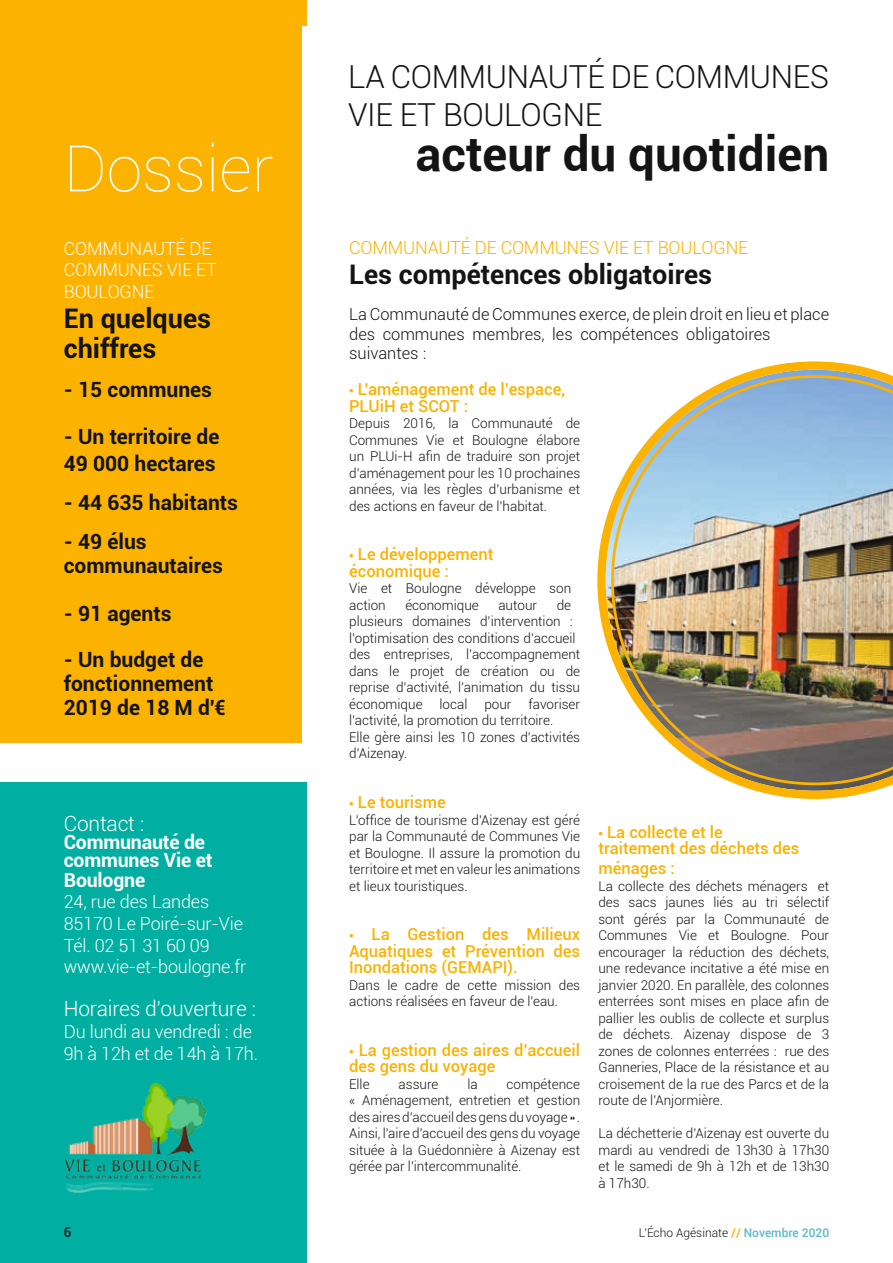
<style>
.page{position:relative;width:893px;height:1263px;background:#fff}
.page>*{position:absolute;margin:0;border:0;box-sizing:border-box;transform-origin:0 0}
.t1{font:100 64.35px "Roboto";color:#fff}
.t2{font:700 47.55px "Roboto";color:#131413}
.t3{font:300 31.65px/38px "Roboto";letter-spacing:-.01em;color:#131413}
.t4{font:700 27px/30px "Roboto";color:#131413}
.t5{font:700 21px/24px "Roboto";color:#131413}
.t6{font:300 21px "Roboto";letter-spacing:-.01em;color:#fff}
.t7{font:700 19.5px/18.8px "Roboto";letter-spacing:-.01em;color:#fff}
.t8{font:300 18px/21.6px "Roboto";letter-spacing:-.01em;color:#fff}
.t9{font:300 18px "Roboto";letter-spacing:-.01em;color:#fbb200}
.t10{font:500 16.5px/16.5px "Roboto";color:#fbb200}
.t11{font:300 16.5px/19.5px "Roboto";color:#131413}
.t12{font:300 13.5px/16.5px "Roboto";color:#131413;text-align:justify}
.t13{font:500 13.5px "Roboto";color:#131413}
.t14{font:300 12px "Roboto";color:#131413}
.s1{font-family:"Myriad Variable Concept";font-weight:400}
.s2{font-weight:500;color:#fbb200}
.s3{font-weight:500;color:#59bacb}
</style>
<div class="page">
<div style="left:0;top:0;width:302px;height:742px;background:#fbb200"></div>
<div style="left:0;top:782px;width:306px;height:481px;background:#00afa1"></div>
<svg style="left:597px;top:361px;width:294px;height:438px"></svg>
<img style="left:611px;top:375px;width:282px;height:410px">
<div style="left:0;top:0;width:306px;height:26px;background:#fbb200"></div>
<img style="left:64px;top:1083px;width:144px;height:110px">
<h1 class="t1" style="left:64px;top:124px;width:211px">Dossier</h1>
<h3 class="t8" style="left:64px;top:237px;width:154px">COMMUNAUTÉ DE<br>COMMUNES VIE ET<br>BOULOGNE</h3>
<h3 class="t4" style="left:64px;top:302px;width:149px">En quelques chiffres</h3>
<h3 class="t5" style="left:64px;top:377px;width:150px">- 15 communes</h3>
<h3 class="t5" style="left:64px;top:422px;width:157px;line-height:27px">- Un territoire de<br>49 000 hectares</h3>
<h3 class="t5" style="left:64px;top:489px;width:176px">- 44 635 habitants</h3>
<h3 class="t5" style="left:64px;top:528px;width:161px">- 49 élus communautaires</h3>
<h3 class="t5" style="left:64px;top:600px;width:109px">- 91 agents</h3>
<h3 class="t5" style="left:64px;top:647px;width:164px">- Un budget de fonctionnement<br>2019 de 18 M d'€</h3>
<h3 class="t6" style="left:64px;top:809px;width:82px">Contact :</h3>
<h3 class="t7" style="left:64px;top:832px;width:150px">Communauté de communes Vie et<br>Boulogne</h3>
<h3 class="t8" style="left:64px;top:890px;width:184px">24, rue des Landes<br>85170 Le Poiré-sur-Vie<br>Tél. 02 51 31 60 09 www.vie-et-boulogne.fr</h3>
<h3 class="t6" style="left:64px;top:994px;width:194px">Horaires d’ouverture :</h3>
<h3 class="t8" style="left:64px;top:1020px;width:196px">Du lundi au vendredi : de<br>9h à 12h et de 14h à 17h.</h3>
<h3 class="t3" style="left:348px;top:56px;width:483px">LA COMMUNAUTÉ DE COMMUNES<br>VIE ET BOULOGNE</h3>
<h2 class="t2" style="left:416px;top:121px;width:415px">acteur du quotidien</h2>
<h3 class="t9" style="left:349px;top:235px;width:401px">COMMUNAUTÉ DE COMMUNES VIE ET BOULOGNE</h3>
<h3 class="t4" style="left:349px;top:258px;width:364px">Les compétences obligatoires</h3>
<p class="t11" style="left:349px;top:304px;width:482px">La Communauté de Communes exerce, de plein droit en lieu et place des communes membres, les compétences obligatoires suivantes :</p>
<p class="t10" style="left:349px;top:381px;width:218px"><span class="s1">•</span> L'aménagement de l’espace,<br>PLUiH et SCOT :</p>
<p class="t12" style="left:349px;top:415px;width:233px">Depuis 2016, la Communauté de Communes Vie et Boulogne élabore un PLUi-H afin de traduire son projet d’aménagement pour les 10 prochaines années, via les règles d’urbanisme et des actions en faveur de l’habitat.</p>
<p class="t10" style="left:349px;top:546px;width:146px"><span class="s1">•</span> Le développement économique :</p>
<p class="t12" style="left:349px;top:580px;width:224px">Vie et Boulogne développe son action</p>
<p class="t12" style="left:349px;top:596px;width:233px;text-align:left;text-indent:208px">de plusieurs domaines d’intervention : l’optimisation des conditions d’accueil des entreprises, l’accompagnement dans le projet de création ou de reprise d’activité, l’animation du tissu économique</p>
<p class="t12" style="left:405px;top:596px;width:75px">économique</p>
<p class="t12" style="left:498px;top:596px;width:40px">autour</p>
<p class="t12" style="left:349px;top:695px;width:233px;text-align:left;text-indent:179px">favoriser l’activité, la promotion du territoire.<br>Elle gère ainsi les 10 zones d’activités d'Aizenay.</p>
<p class="t10" style="left:349px;top:793px;width:98px"><span class="s1">•</span> Le tourisme</p>
<p class="t12" style="left:349px;top:811px;width:233px">L'office de tourisme d'Aizenay est géré par la Communauté de Communes Vie et Boulogne. Il assure la promotion du territoire et met en valeur les animations et lieux touristiques.</p>
<p class="t10" style="left:349px;top:925px;width:232px;text-align:justify"><span class="s1">•</span> La Gestion des Milieux Aquatiques et Prévention des Inondations (GEMAPI).</p>
<p class="t12" style="left:349px;top:976px;width:233px">Dans le cadre de cette mission des actions réalisées en faveur de l'eau.</p>
<p class="t10" style="left:349px;top:1041px;width:232px"><span class="s1">•</span> La gestion des aires d’accueil des gens du voyage</p>
<p class="t12" style="left:349px;top:1075px;width:22px">Elle</p>
<p class="t12" style="left:399px;top:1075px;width:41px">assure</p>
<p class="t12" style="left:467px;top:1075px;width:12px">la</p>
<p class="t12" style="left:440px;top:695px;width:29px">local</p>
<p class="t12" style="left:484px;top:695px;width:29px">pour</p>
<p class="t10" style="left:598px;top:823px;width:203px"><span class="s1">•</span> La collecte et le traitement des déchets des</p>
<p class="t10" style="left:598px;top:859px;width:78px">ménages :</p>
<p class="t12" style="left:598px;top:877px;width:232px">La collecte des déchets ménagers et des sacs jaunes liés au tri sélectif sont gérés par la Communauté de Communes Vie et Boulogne. Pour encourager la réduction des déchets, une redevance incitative a été mise en janvier 2020. En parallèle, des colonnes enterrées sont mises en place afin de pallier les oublis de collecte et surplus de déchets. Aizenay dispose de 3 zones de colonnes enterrées : rue des Ganneries, Place de la résistance et au croisement de la rue des Parcs et de la route de l'Anjormière.</p>
<p class="t12" style="left:598px;top:1124px;width:232px">La déchetterie d'Aizenay est ouverte du mardi au vendredi de 13h30 à 17h30 et le samedi de 9h à 12h et de 13h30 à 17h30.</p>
<p class="t12" style="left:349px;top:1075px;width:233px;text-indent:157px">compétence « Aménagement, entretien et gestion des aires d’accueil des gens du voyage » .<br>Ainsi, l'aire d'accueil des gens du voyage située à la Guédonnière à Aizenay est gérée par l'intercommunalité.</p>
<p class="t13" style="left:64px;top:1223px;width:9px">6</p>
<p class="t14" style="left:639px;top:1225px;width:192px">L'Écho Agésinate <span class="s2">//</span> <span class="s3">Novembre 2020</span></p>
</div>
